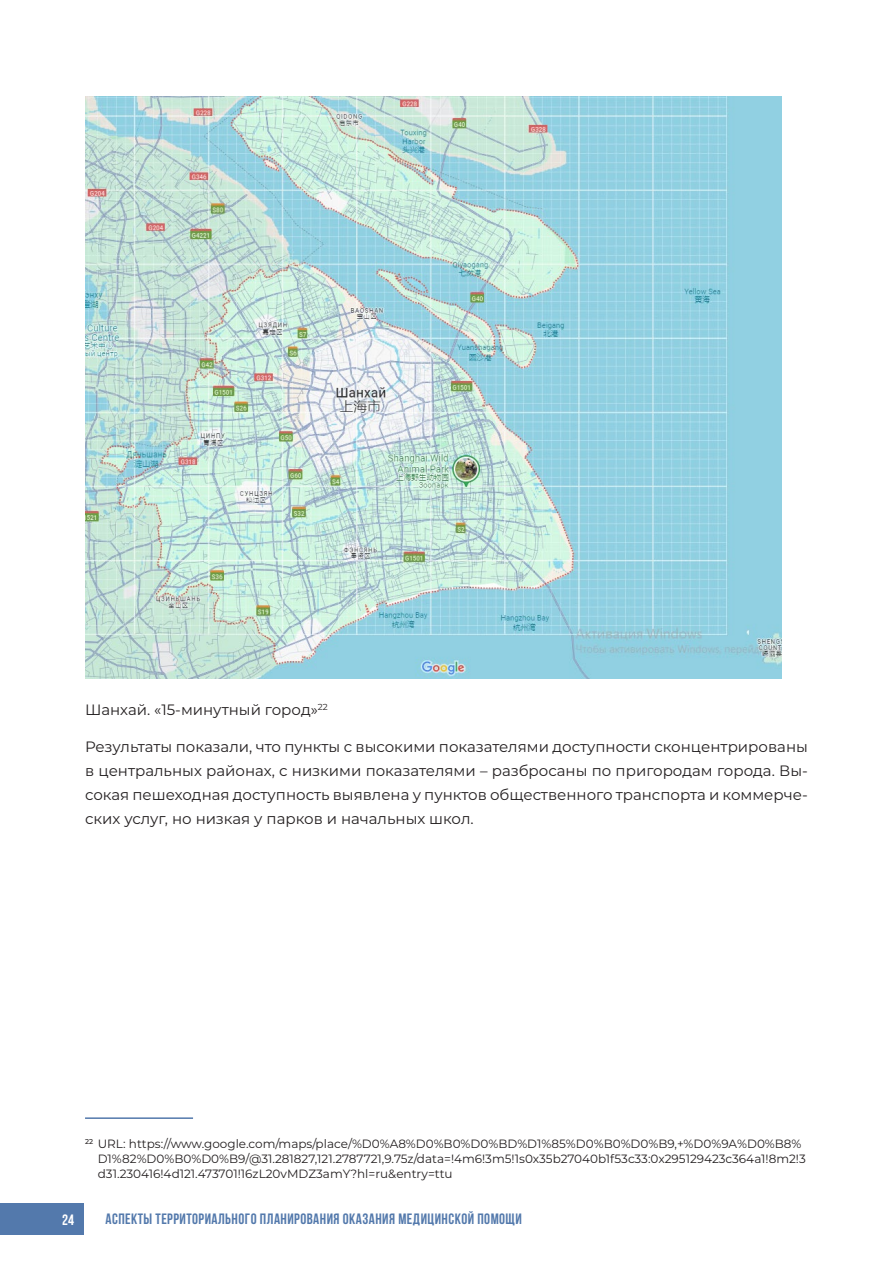
<style>
.page{position:relative;width:893px;height:1263px;background:#fff}
.page>*{position:absolute;margin:0;border:0;box-sizing:border-box;transform-origin:0 0}
.набор{font:15px/24px "Montserrat";color:#231f20;text-align:justify}
.t1{font:700 15px "Bebas Neue";letter-spacing:.03em;color:#5379ac}
.t2{font:700 15px "Bebas Neue";color:#fff}
.сноска{font:12px/15px "Montserrat";color:#231f20}
</style>
<div class="page">
<div style="left:0;top:1203px;width:84px;height:31px;background:#5379ac"></div>
<img style="left:85px;top:96px;width:696px;height:582px">
<hr style="left:85px;top:1117px;width:108px;height:2px;background:#5379ac">
<p class="набор" style="left:85px;top:697px;width:244px">Шанхай. «15-минутный город»<sup>22</sup></p>
<p class="набор" style="left:85px;top:734px;width:724px">Результаты показали, что пункты с высокими показателями доступности сконцентрированы в центральных районах, с низкими показателями – разбросаны по пригородам города. Вы&shy;сокая пешеходная доступность выявлена у пунктов общественного транспорта и коммерче&shy;ских услуг, но низкая у парков и начальных школ.</p>
<p class="сноска" style="left:98px;top:1136px;width:709px;text-indent:-13px"><sup>22</sup> URL: https://www.google.com/maps/place/%D0%A8%D0%B0%D0%BD%D1%85%D0%B0%D0%B9,+%D0%9A%D0%B8%<br>D1%82%D0%B0%D0%B9/@31.281827,121.2787721,9.75z/data=!4m6!3m5!1s0x35b27040b1f53c33:0x295129423c364a1!8m2!3 d31.230416!4d121.473701!16zL20vMDZ3amY?hl=ru&amp;entry=ttu</p>
<p class="t2" style="left:62px;top:1211px;width:13px">24</p>
<p class="t1" style="left:106px;top:1210px;width:418px">АСПЕКТЫ ТЕРРИТОРИАЛЬНОГО ПЛАНИРОВАНИЯ ОКАЗАНИЯ МЕДИЦИНСКОЙ ПОМОЩИ</p>
</div>
